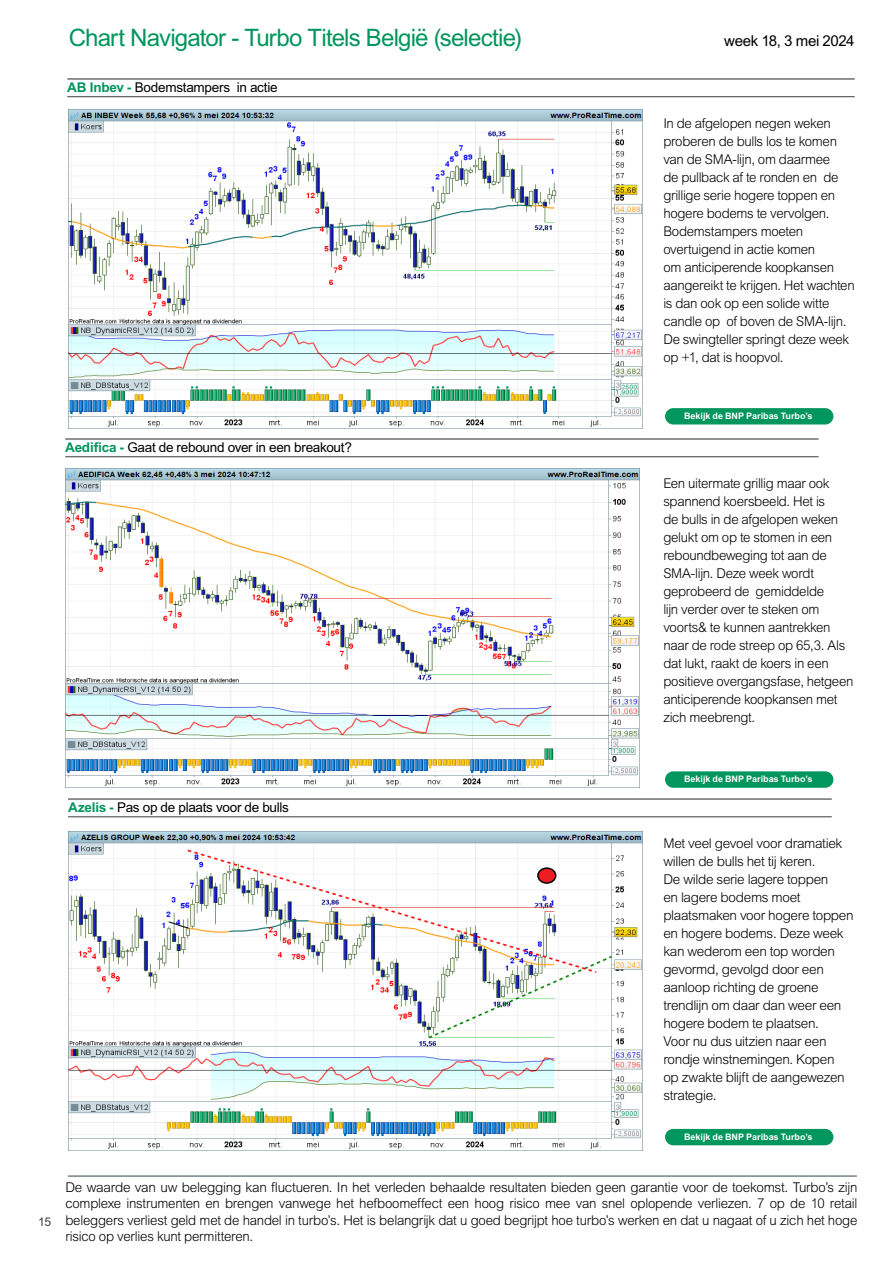
<style>
.page{position:relative;width:893px;height:1263px;background:#fff}
.page>*{position:absolute;margin:0;border:0;box-sizing:border-box;transform-origin:0 0}
.Heading_Table_Double{font:24px "Arial MT Std";letter-spacing:-.035em;color:#00965d}
.Heading_Table_Double-2{font:15px "Arial MT Std";letter-spacing:-.025em;color:#000}
.Body{font:300 13.5px/18px "Arial MT Std";letter-spacing:-.025em;color:#000}
.Basisalinea{font:13.5px "Arial MT Std";letter-spacing:-.02em;color:#000}
.t1{font:12px "Arial MT Std";color:#3e3e3f}
.t2{font:700 9px "Arial MT Std";color:#fff}
.s1{font-weight:700;color:#00965d}
</style>
<div class="page">
<hr style="left:68px;top:1175px;width:789px;height:2px;background:#78848a">
<hr style="left:67px;top:78px;width:788px;height:2px;background:#3e3e3f">
<hr style="left:67px;top:96px;width:788px;height:1px;background:#3e3e3f">
<img style="left:69px;top:109px;width:574px;height:319px">
<hr style="left:65px;top:438px;width:754px;height:2px;background:#3e3e3f">
<hr style="left:65px;top:456px;width:754px;height:1px;background:#3e3e3f">
<img style="left:66px;top:469px;width:574px;height:319px">
<hr style="left:68px;top:798px;width:764px;height:2px;background:#3e3e3f">
<hr style="left:68px;top:816px;width:764px;height:1px;background:#3e3e3f">
<img style="left:68px;top:832px;width:574px;height:319px">
<div style="left:665px;top:408px;width:168px;height:16px;background:#00965d;border-radius:8px"></div>
<div style="left:665px;top:771px;width:168px;height:17px;background:#00965d;border-radius:8px"></div>
<div style="left:665px;top:1129px;width:168px;height:16px;background:#00965d;border-radius:8px"></div>
<div style="left:538px;top:868px;width:18px;height:15px;background:#ee1d23;border-radius:50%"></div>
<div style="left:537px;top:867px;width:19px;height:17px;border:2px solid #000;border-radius:50%"></div>
<p class="Heading_Table_Double" style="left:69px;top:24px;width:455px">Chart Navigator - Turbo Titels België (selectie)</p>
<p class="Heading_Table_Double-2" style="left:724px;top:32px;width:132px">week 18, 3 mei 2024</p>
<p class="Basisalinea" style="left:67px;top:80px;width:212px"><span class="s1">AB Inbev -</span> Bodemstampers in actie</p>
<p class="Body" style="left:663px;top:115px;width:193px">In de afgelopen negen weken proberen de bulls los te komen van de SMA-lijn, om daarmee<br>de pullback af te ronden en de grillige serie hogere toppen en hogere bodems te vervolgen.<br>Bodemstampers moeten overtuigend in actie komen<br>om anticiperende koopkansen aangereikt te krijgen. Het wachten is dan ook op een solide witte candle op of boven de SMA-lijn.<br>De swingteller springt deze week op +1, dat is hoopvol.</p>
<p class="Basisalinea" style="left:65px;top:440px;width:288px"><span class="s1">Aedifica -</span> Gaat de rebound over in een breakout?</p>
<p class="t2" style="left:684px;top:411px;width:130px">Bekijk de BNP Paribas Turbo’s</p>
<p class="Body" style="left:663px;top:475px;width:192px">Een uitermate grillig maar ook spannend koersbeeld. Het is<br>de bulls in de afgelopen weken gelukt om op te stomen in een reboundbeweging tot aan de<br>SMA-lijn. Deze week wordt geprobeerd de gemiddelde<br>lijn verder over te steken om voorts&amp; te kunnen aantrekken naar de rode streep op 65,3. Als dat lukt, raakt de koers in een positieve overgangsfase, hetgeen anticiperende koopkansen met zich meebrengt.</p>
<p class="Basisalinea" style="left:68px;top:800px;width:222px"><span class="s1">Azelis -</span> Pas op de plaats voor de bulls</p>
<p class="t2" style="left:684px;top:774px;width:130px">Bekijk de BNP Paribas Turbo’s</p>
<p class="Body" style="left:663px;top:835px;width:192px">Met veel gevoel voor dramatiek willen de bulls het tij keren.<br>De wilde serie lagere toppen<br>en lagere bodems moet plaatsmaken voor hogere toppen en hogere bodems. Deze week kan wederom een top worden gevormd, gevolgd door een aanloop richting de groene trendlijn om daar dan weer een hogere bodem te plaatsen.<br>Voor nu dus uitzien naar een rondje winstnemingen. Kopen<br>op zwakte blijft de aangewezen strategie.</p>
<p class="t2" style="left:684px;top:1131px;width:130px">Bekijk de BNP Paribas Turbo’s</p>
<p class="t1" style="left:38px;top:1215px;width:15px">15</p>
<p class="Body" style="left:65px;top:1179px;width:794px;line-height:16.5px;text-align:justify">De waarde van uw belegging kan fluctueren. In het verleden behaalde resultaten bieden geen garantie voor de toekomst. Turbo’s zijn complexe instrumenten en brengen vanwege het hefboomeffect een hoog risico mee van snel oplopende verliezen. 7 op de 10 retail beleggers verliest geld met de handel in turbo’s. Het is belangrijk dat u goed begrijpt hoe turbo’s werken en dat u nagaat of u zich het hoge risico op verlies kunt permitteren.</p>
</div>
